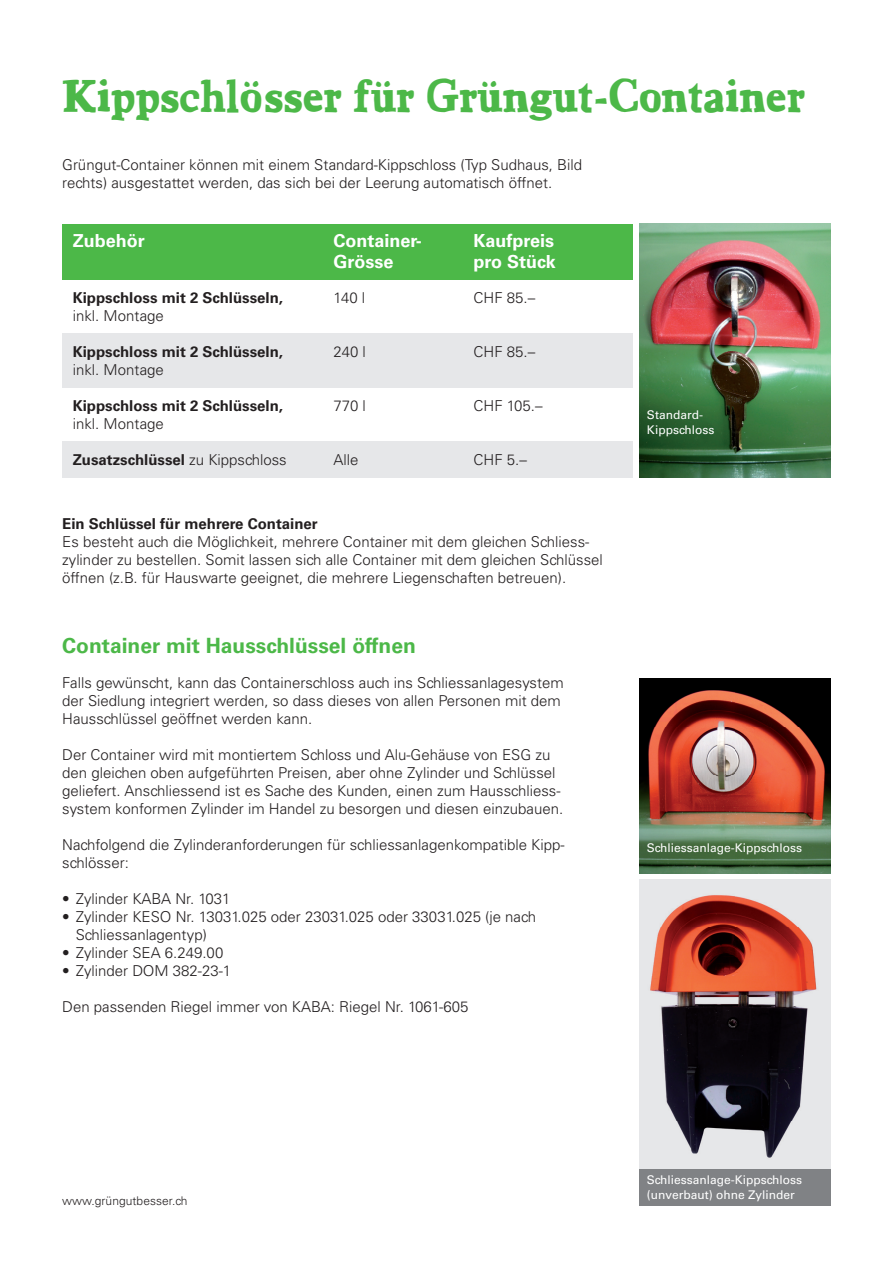
<style>
.page{position:relative;width:893px;height:1263px;background:#fff}
.page>*{position:absolute;margin:0;border:0;box-sizing:border-box;transform-origin:0 0}
.t1{font:45px "Bountiful";color:#4cb848}
.t2{font:700 21px "Univers";color:#4cb848}
.t3{font:700 18px/21px "Univers";color:#fff}
.t4{font:300 15px/18px "Univers";color:#231f20}
.t5{font:700 15px "Univers";color:#231f20}
.t6{font:12px/15px "Univers";color:#fff}
.t7{font:300 12px "Univers";letter-spacing:.005em;color:#231f20}
.s1{font-weight:300}
</style>
<div class="page">
<div style="left:62px;top:224px;width:571px;height:55px;background:#4cb848"></div>
<div style="left:62px;top:334px;width:571px;height:54px;background:#e6e7e9"></div>
<div style="left:62px;top:442px;width:571px;height:36px;background:#e6e7e9"></div>
<img style="left:639px;top:224px;width:192px;height:254px">
<img style="left:639px;top:679px;width:192px;height:194px">
<img style="left:639px;top:879px;width:192px;height:291px">
<div style="left:639px;top:1170px;width:192px;height:36px;background:#808285"></div>
<h1 class="t1" style="left:62px;top:69px;width:744px">Kippschlösser für Grüngut-Container</h1>
<p class="t4" style="left:62px;top:156px;width:521px">Grüngut-Container können mit einem Standard-Kippschloss (Typ Sudhaus, Bild rechts) ausgestattet werden, das sich bei der Leerung automatisch öffnet.</p>
<p class="t3" style="left:73px;top:231px;width:73px">Zubehör</p>
<p class="t5" style="left:73px;top:289px;width:212px">Kippschloss mit 2 Schlüsseln,</p>
<p class="t4" style="left:73px;top:307px;width:93px">inkl. Montage</p>
<p class="t5" style="left:73px;top:343px;width:212px">Kippschloss mit 2 Schlüsseln,</p>
<p class="t4" style="left:73px;top:361px;width:93px">inkl. Montage</p>
<p class="t5" style="left:73px;top:397px;width:212px">Kippschloss mit 2 Schlüsseln,</p>
<p class="t4" style="left:73px;top:415px;width:93px">inkl. Montage</p>
<p class="t5" style="left:73px;top:451px;width:215px">Zusatzschlüssel <span class="s1">zu Kippschloss</span></p>
<p class="t3" style="left:333px;top:231px;width:90px">Container-<br>Grösse</p>
<p class="t4" style="left:333px;top:289px;width:33px">140 l</p>
<p class="t4" style="left:333px;top:343px;width:34px">240 l</p>
<p class="t4" style="left:333px;top:397px;width:34px">770 l</p>
<p class="t4" style="left:333px;top:451px;width:27px">Alle</p>
<p class="t3" style="left:474px;top:231px;width:84px">Kaufpreis pro Stück</p>
<p class="t4" style="left:474px;top:289px;width:63px">CHF 85.–</p>
<p class="t4" style="left:474px;top:343px;width:63px">CHF 85.–</p>
<p class="t4" style="left:474px;top:397px;width:70px">CHF 105.–</p>
<p class="t4" style="left:474px;top:451px;width:55px">CHF 5.–</p>
<p class="t5" style="left:62px;top:514px;width:257px">Ein Schlüssel für mehrere Container</p>
<p class="t4" style="left:62px;top:532px;width:542px">Es besteht auch die Möglichkeit, mehrere Container mit dem gleichen Schliess&shy;zylinder zu bestellen. Somit lassen sich alle Container mit dem gleichen Schlüssel öffnen (z.B. für Hauswarte geeignet, die mehrere Liegenschaften betreuen).</p>
<h2 class="t2" style="left:62px;top:634px;width:355px">Container mit Hausschlüssel öffnen</h2>
<p class="t4" style="left:62px;top:674px;width:503px">Falls gewünscht, kann das Containerschloss auch ins Schliessanlagesystem der Siedlung integriert werden, so dass dieses von allen Personen mit dem<br>Hausschlüssel geöffnet werden kann.</p>
<p class="t4" style="left:62px;top:746px;width:502px">Der Container wird mit montiertem Schloss und Alu-Gehäuse von ESG zu den gleichen oben aufgeführten Preisen, aber ohne Zylinder und Schlüssel geliefert. Anschliessend ist es Sache des Kunden, einen zum Hausschliess&shy;system konformen Zylinder im Handel zu besorgen und diesen einzubauen.</p>
<p class="t4" style="left:62px;top:836px;width:504px">Nachfolgend die Zylinderanforderungen für schliessanlagenkompatible Kipp&shy;schlösser:</p>
<p class="t4" style="left:62px;top:890px;width:170px">• Zylinder KABA Nr. 1031</p>
<p class="t4" style="left:76px;top:908px;width:462px;text-indent:-14px">• Zylinder KESO Nr. 13031.025 oder 23031.025 oder 33031.025 (je nach<br>Schliessanlagentyp)</p>
<p class="t4" style="left:62px;top:944px;width:163px">• Zylinder SEA 6.249.00</p>
<p class="t4" style="left:62px;top:962px;width:171px">• Zylinder DOM 382-23-1</p>
<p class="t4" style="left:62px;top:998px;width:408px">Den passenden Riegel immer von KABA: Riegel Nr. 1061-605</p>
<p class="t6" style="left:647px;top:408px;width:69px">Standard-<br>Kippschloss</p>
<p class="t6" style="left:647px;top:840px;width:157px">Schliessanlage-Kippschloss</p>
<p class="t7" style="left:62px;top:1194px;width:127px">www.grüngutbesser.ch</p>
<p class="t6" style="left:647px;top:1173px;width:157px">Schliessanlage-Kippschloss (unverbaut) ohne Zylinder</p>
</div>
